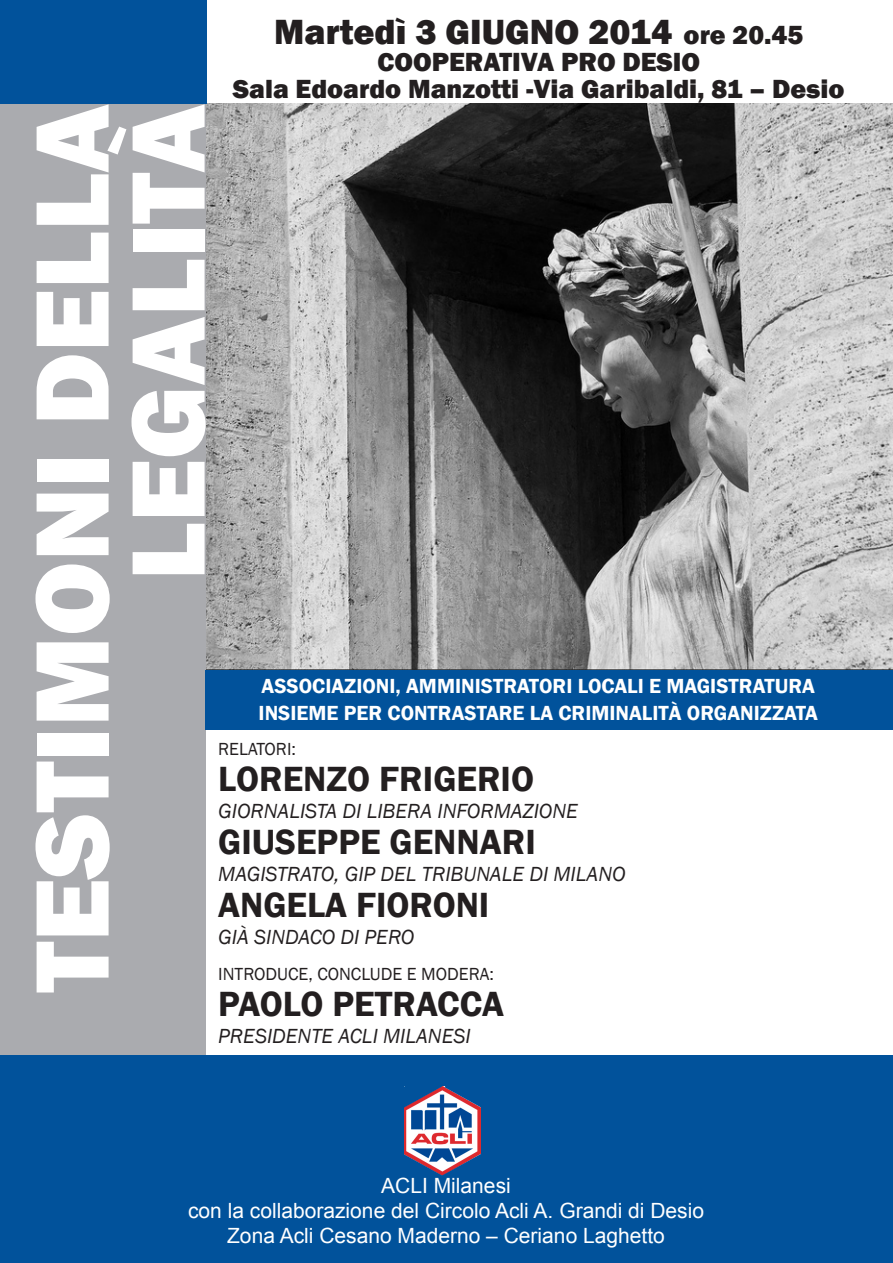
<style>
.page{position:relative;width:893px;height:1263px;background:#fff}
.page>*{position:absolute;margin:0;border:0;box-sizing:border-box;transform-origin:0 0}
._03_-_APERTURA_TESTO{font:800 108px "Franklin Gothic";color:#fff}
._03_-_APERTURA_TESTO-2{font:600 36px "Franklin Gothic";color:#231f20}
._03_-_APERTURA_TESTO-3{font:800 36px "Franklin Gothic";color:#231f20}
._03_-_APERTURA_TESTO-4{font:800 27px "Franklin Gothic";color:#231f20}
._03_-_APERTURA_TESTO-5{font:italic 21px "Franklin Gothic";color:#231f20}
.t1{font:21px "Arial";color:#fff}
._03_-_APERTURA_TESTO-6{font:600 21px/27px "Franklin Gothic";color:#fff}
._03_-_APERTURA_TESTO-7{font:18px "Franklin Gothic";color:#231f20}
.s1{font-size:27px}
</style>
<div class="page">
<img style="left:206px;top:103px;width:687px;height:566px">
<div style="left:0;top:0;width:206px;height:1263px;background:#aaabaf"></div>
<div style="left:0;top:0;width:206px;height:103px;background:#01529b"></div>
<div style="left:0;top:1056px;width:893px;height:207px;background:#01529b"></div>
<svg style="left:404px;top:1086px;width:77px;height:90px"></svg>
<div style="left:206px;top:670px;width:687px;height:59px;background:#01529b"></div>
<p class="_03_-_APERTURA_TESTO" style="left:98px;top:580px;width:478px;rotate:-90deg">legalità</p>
<p class="_03_-_APERTURA_TESTO" style="left:2px;top:992px;width:890px;rotate:-90deg">TESTIMONI DELLA</p>
<p class="_03_-_APERTURA_TESTO-3" style="left:274px;top:9px;width:530px">Martedì 3 giugno 2014 <span class="s1">ore 20.45</span></p>
<p class="_03_-_APERTURA_TESTO-4" style="left:377px;top:45px;width:324px">COOPERATIVA PRO DESIO</p>
<p class="_03_-_APERTURA_TESTO-4" style="left:233px;top:72px;width:613px">Sala Edoardo Manzotti -Via Garibaldi, 81 – Desio</p>
<p class="_03_-_APERTURA_TESTO-6" style="left:259px;top:673px;width:561px">ASSOCIAZIONI, AMMINISTRATORI LOCALI E MAGISTRATURA<br>INSIEME PER CONTRASTARE LA CRIMINALITÀ ORGANIZZATA</p>
<p class="_03_-_APERTURA_TESTO-7" style="left:218px;top:738px;width:79px">RELATORI:</p>
<p class="_03_-_APERTURA_TESTO-2" style="left:218px;top:757px;width:317px">LORENZO FRIGERIO</p>
<p class="_03_-_APERTURA_TESTO-5" style="left:218px;top:798px;width:361px">GIORNALISTA DI LIBERA INFORMAZIONE</p>
<p class="_03_-_APERTURA_TESTO-2" style="left:218px;top:820px;width:319px">GIUSEPPE GENNARI</p>
<p class="_03_-_APERTURA_TESTO-5" style="left:218px;top:861px;width:13px">MAGISTRATO</p>
<p class="_03_-_APERTURA_TESTO-5" style="left:334px;top:861px;width:59px">, GI P DEL</p>
<p class="_03_-_APERTURA_TESTO-5" style="left:422px;top:861px;width:11px">TRIB</p>
<p class="_03_-_APERTURA_TESTO-5" style="left:463px;top:861px;width:26px">UNALE</p>
<p class="_03_-_APERTURA_TESTO-5" style="left:529px;top:861px;width:37px">DI MILANO</p>
<p class="_03_-_APERTURA_TESTO-2" style="left:218px;top:883px;width:273px">ANGELA FIORONI</p>
<p class="_03_-_APERTURA_TESTO-5" style="left:218px;top:924px;width:198px">GIÀ SINDACO DI PERO</p>
<p class="_03_-_APERTURA_TESTO-7" style="left:218px;top:963px;width:277px">I NTRODUCE, CONCLUDE E MODERA:</p>
<p class="_03_-_APERTURA_TESTO-2" style="left:218px;top:982px;width:287px">PAOLO PETRACCA</p>
<p class="_03_-_APERTURA_TESTO-5" style="left:218px;top:1023px;width:254px">PRESIDENTE ACLI MILANESI</p>
<p class="t1" style="left:381px;top:1172px;width:131px">ACLI Milanesi</p>
<p class="t1" style="left:188px;top:1197px;width:517px">con la collaborazione del Circolo Acli A. Grandi di Desio</p>
<p class="t1" style="left:227px;top:1222px;width:439px">Zona Acli Cesano Maderno – Ceriano Laghetto</p>
</div>
